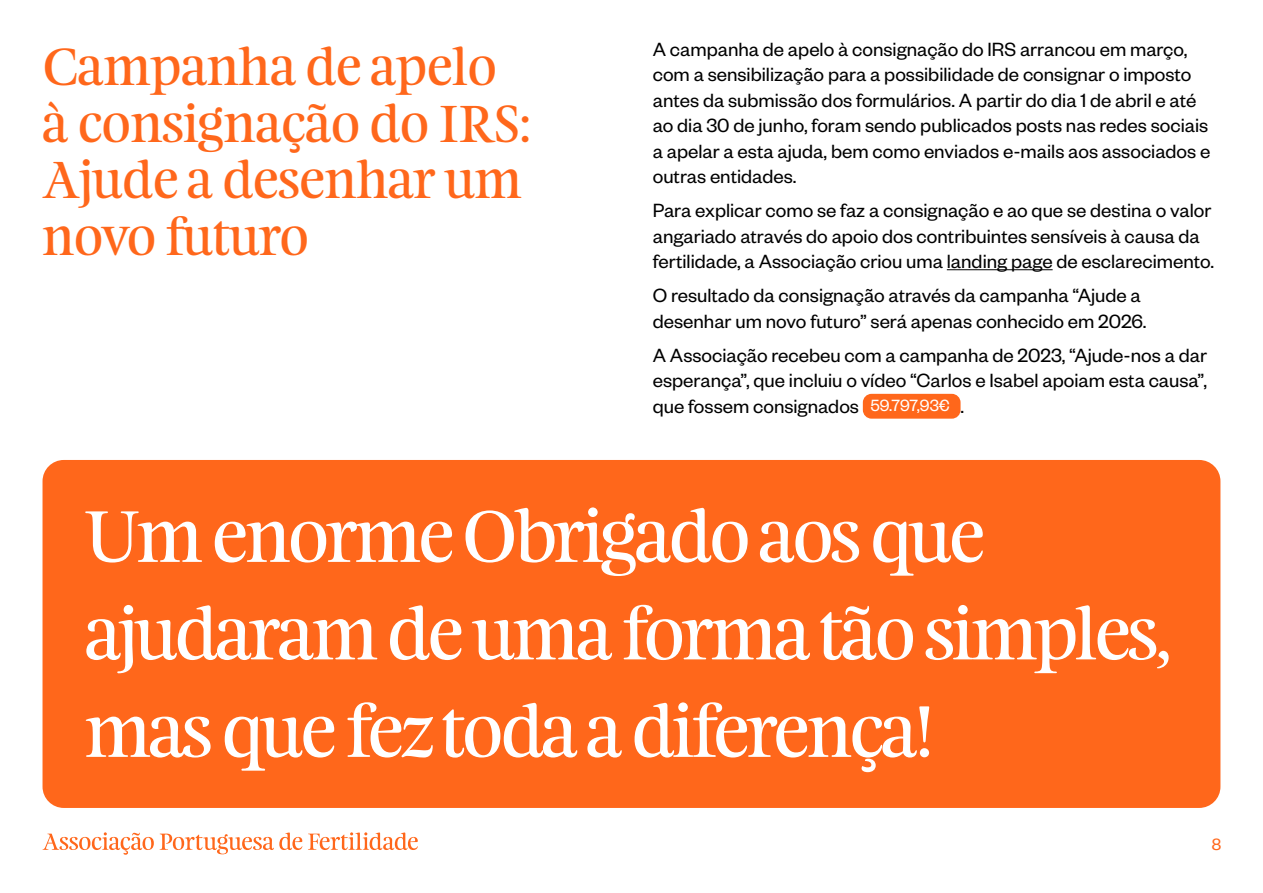
<style>
.page{position:relative;width:1263px;height:893px;background:#fff}
.page>*{position:absolute;margin:0;border:0;box-sizing:border-box;transform-origin:0 0}
.t1{font:66px/97.5px "Feijoa Display";letter-spacing:-.03em;color:#fff}
.t2{font:47.1px/56.6px "Feijoa Display";color:#ff671b}
.t3{font:21px/25.5px "Founders Grotesk";color:#000}
.t4{font:18px "Founders Grotesk";color:#ff671b}
.s1{font-size:17.85px;color:#fff}
</style>
<div class="page">
<svg style="left:43px;top:832px;width:111px;height:23px"></svg>
<svg style="left:160px;top:832px;width:142px;height:22px"></svg>
<svg style="left:308px;top:832px;width:110px;height:18px"></svg>
<hr style="left:947px;top:269px;width:105px;height:1px;background:#000">
<div style="left:863px;top:394px;width:97px;height:25px;background:#ff671b;border-radius:9px"></div>
<div style="left:43px;top:460px;width:1177px;height:348px;background:#ff671b;border-radius:21px"></div>
<h2 class="t2" style="left:43px;top:40px;width:490px">Campanha de apelo à consignação do IRS:<br>Ajude a desenhar um novo futuro</h2>
<p class="t3" style="left:653px;top:35px;width:559px">A campanha de apelo à consignação do IRS arrancou em março, com a sensibilização para a possibilidade de consignar o imposto antes da submissão dos formulários. A partir do dia 1 de abril e até ao dia 30 de junho, foram sendo publicados posts nas redes sociais a apelar a esta ajuda, bem como enviados e-mails aos associados e outras entidades.</p>
<p class="t3" style="left:653px;top:197px;width:563px">Para explicar como se faz a consignação e ao que se destina o valor angariado através do apoio dos contribuintes sensíveis à causa da fertilidade, a Associação criou uma landing page de esclarecimento.</p>
<p class="t3" style="left:653px;top:282px;width:495px">O resultado da consignação através da campanha “Ajude a desenhar um novo futuro” será apenas conhecido em 2026.</p>
<p class="t3" style="left:653px;top:341px;width:556px;text-align:justify">A Associação recebeu com a campanha de 2023, “Ajude-nos a dar esperança”, que incluiu o vídeo “Carlos e Isabel apoiam esta causa”, que fossem consignados <span class="s1">59.797,93€</span> .</p>
<h1 class="t1" style="left:85px;top:489px;width:1089px">Um enorme Obrigado aos que ajudaram de uma forma tão simples, mas que fez toda a diferença!</h1>
<p class="t4" style="left:1212px;top:834px;width:11px">8</p>
</div>
